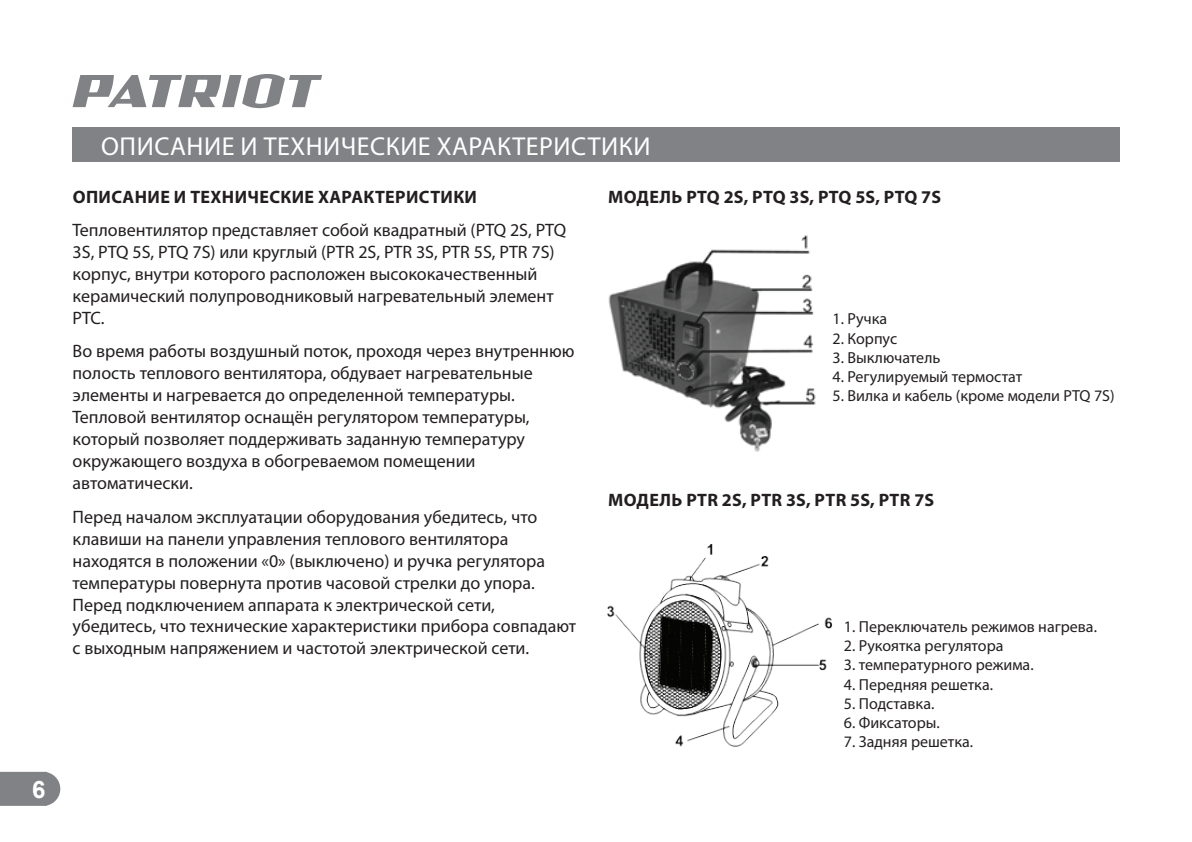
<style>
.page{position:relative;width:1192px;height:842px;background:#fff}
.page>*{position:absolute;margin:0;border:0;box-sizing:border-box;transform-origin:0 0}
.t1{font:26px "Myriad Pro";letter-spacing:.02em;color:#fff}
.t2{font:700 24px "Arial";color:#fff}
.t3{font:18px/22px "Myriad Pro";color:#231f20}
.t4{font:700 18px "Myriad Pro";letter-spacing:.02em;color:#231f20}
.t5{font:16px "Myriad Pro";color:#231f20}
</style>
<div class="page">
<svg style="left:0;top:772px;width:60px;height:34px"></svg>
<div style="left:73px;top:128px;width:1046px;height:34px;background:#808285"></div>
<svg style="left:73px;top:74px;width:249px;height:34px"></svg>
<img style="left:608px;top:235px;width:208px;height:216px">
<img style="left:607px;top:545px;width:225px;height:202px">
<h2 class="t2" style="left:32px;top:773px;width:15px">6</h2>
<h1 class="t1" style="left:101px;top:130px;width:551px">ОПИСАНИЕ И ТЕХНИЧЕСКИЕ ХАРАКТЕРИСТИКИ</h1>
<p class="t4" style="left:73px;top:186px;width:406px">ОПИСАНИЕ И ТЕХНИЧЕСКИЕ ХАРАКТЕРИСТИКИ</p>
<p class="t3" style="left:73px;top:219px;width:495px">Тепловентилятор представляет собой квадратный (PTQ 2S, PTQ 3S, PTQ 5S, PTQ 7S) или круглый (PTR 2S, PTR 3S, PTR 5S, PTR 7S) корпус, внутри которого расположен высококачественный керамический полупроводниковый нагревательный элемент РТС.</p>
<p class="t3" style="left:73px;top:340px;width:503px">Во время работы воздушный поток, проходя через внутреннюю полость теплового вентилятора, обдувает нагревательные элементы и нагревается до определенной температуры.<br>Тепловой вентилятор оснащён регулятором температуры, который позволяет поддерживать заданную температуру окружающего воздуха в обогреваемом помещении автоматически.</p>
<p class="t3" style="left:73px;top:505px;width:505px">Перед началом эксплуатации оборудования убедитесь, что клавиши на панели управления теплового вентилятора находятся в положении «0» (выключено) и ручка регулятора температуры повернута против часовой стрелки до упора.<br>Перед подключением аппарата к электрической сети, убедитесь, что технические характеристики прибора совпадают с выходным напряжением и частотой электрической сети.</p>
<p class="t4" style="left:608px;top:186px;width:334px">МОДЕЛЬ PTQ 2S, PTQ 3S, PTQ 5S, PTQ 7S</p>
<p class="t5" style="left:832px;top:309px;width:56px">1. Ручка</p>
<p class="t5" style="left:832px;top:328px;width:66px">2. Корпус</p>
<p class="t5" style="left:832px;top:348px;width:109px">3. Выключатель</p>
<p class="t5" style="left:832px;top:367px;width:191px">4. Регулируемый термостат</p>
<p class="t5" style="left:832px;top:386px;width:283px">5. Вилка и кабель (кроме модели PTQ 7S)</p>
<p class="t4" style="left:608px;top:490px;width:327px">МОДЕЛЬ PTR 2S, PTR 3S, PTR 5S, PTR 7S</p>
<p class="t5" style="left:844px;top:617px;width:254px">1. Переключатель режимов нагрева.</p>
<p class="t5" style="left:844px;top:636px;width:161px">2. Рукоятка регулятора</p>
<p class="t5" style="left:844px;top:655px;width:191px">3. температурного режима.</p>
<p class="t5" style="left:844px;top:674px;width:151px">4. Передняя решетка.</p>
<p class="t5" style="left:844px;top:693px;width:92px">5. Подставка.</p>
<p class="t5" style="left:844px;top:713px;width:97px">6. Фиксаторы.</p>
<p class="t5" style="left:844px;top:732px;width:131px">7. Задняя решетка.</p>
</div>
